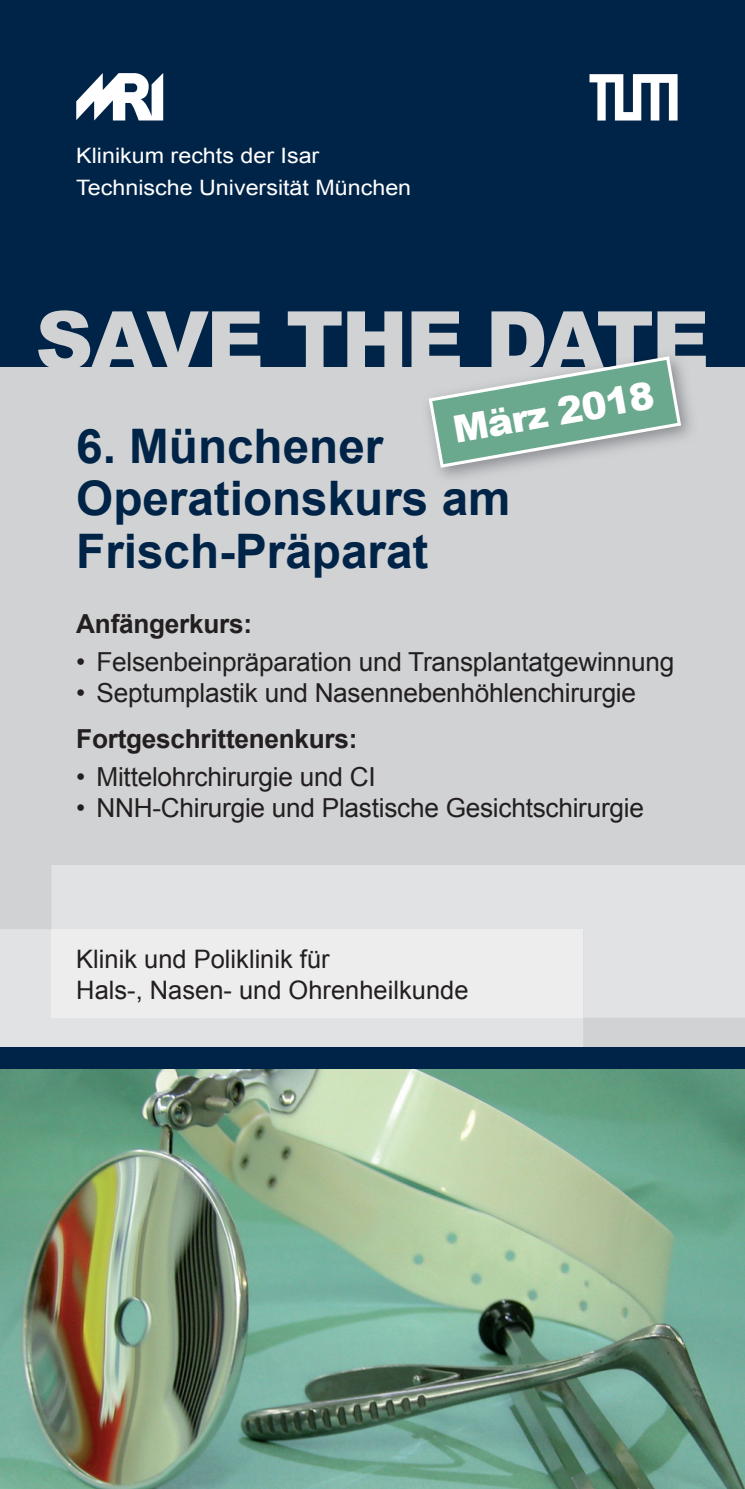
<style>
.page{position:relative;width:745px;height:1489px;background:#fff}
.page>*{position:absolute;margin:0;border:0;box-sizing:border-box;transform-origin:0 0}
.t1{font:900 80px "Arial";letter-spacing:-.03em;color:#d1d2d4}
.t2{font:700 47.5px/52.2px "Arial";color:#002447}
.t3{font:900 37.5px "Arial";color:#fff}
.t4{font:26.25px "Arial";letter-spacing:-.01em;color:#231f20}
.t5{font:700 26.25px "Arial";letter-spacing:-.01em;color:#231f20}
.t6{font:25.5px/31px "Arial";color:#231f20}
.t7{font:21.25px/32.5px "Arial";color:#fff;scale:1.09 1}
</style>
<div class="page">
<div style="left:0;top:0;width:744px;height:1488px;background:#d1d2d4"></div>
<div style="left:0;top:0;width:744px;height:367px;background:#002447"></div>
<img style="left:0;top:1068px;width:744px;height:420px">
<div style="left:0;top:929px;width:583px;height:118px;background:#e1e2e4"></div>
<div style="left:52px;top:865px;width:692px;height:152px;background:#e1e2e4"></div>
<div style="left:51px;top:929px;width:532px;height:88px;background:#ededee"></div>
<div style="left:0;top:1047px;width:744px;height:21px;background:#002447"></div>
<svg style="left:589px;top:74px;width:88px;height:46px"></svg>
<svg style="left:76px;top:73px;width:87px;height:47px"></svg>
<img style="left:438px;top:369px;width:253px;height:109px">
<img style="left:420px;top:348px;width:277px;height:21px">
<svg style="left:428px;top:356px;width:252px;height:112px"></svg>
<p class="t7" style="left:76px;top:139px;width:308px">Klinikum rechts der Isar<br>Technische Universität München</p>
<h1 class="t1" style="left:35px;top:282px;width:675px">SAVE THE DATE</h1>
<h3 class="t3" style="left:448px;top:403px;width:205px;rotate:-10deg">März 2018</h3>
<h2 class="t2" style="left:76px;top:421px;width:435px">6. Münchener<br>Operationskurs am<br>Frisch-Präparat</h2>
<p class="t5" style="left:76px;top:606px;width:177px">Anfängerkurs:</p>
<p class="t4" style="left:76px;top:644px;width:599px">• Felsenbeinpräparation und Transplantatgewinnung</p>
<p class="t4" style="left:76px;top:675px;width:561px">• Septumplastik und Nasennebenhöhlenchirurgie</p>
<p class="t5" style="left:76px;top:721px;width:283px">Fortgeschrittenenkurs:</p>
<p class="t4" style="left:76px;top:759px;width:301px">• Mittelohrchirurgie und CI</p>
<p class="t4" style="left:76px;top:790px;width:568px">• NNH-Chirurgie und Plastische Gesichtschirurgie</p>
<p class="t6" style="left:76px;top:943px;width:393px">Klinik und Poliklinik für<br>Hals-, Nasen- und Ohrenheilkunde</p>
</div>
